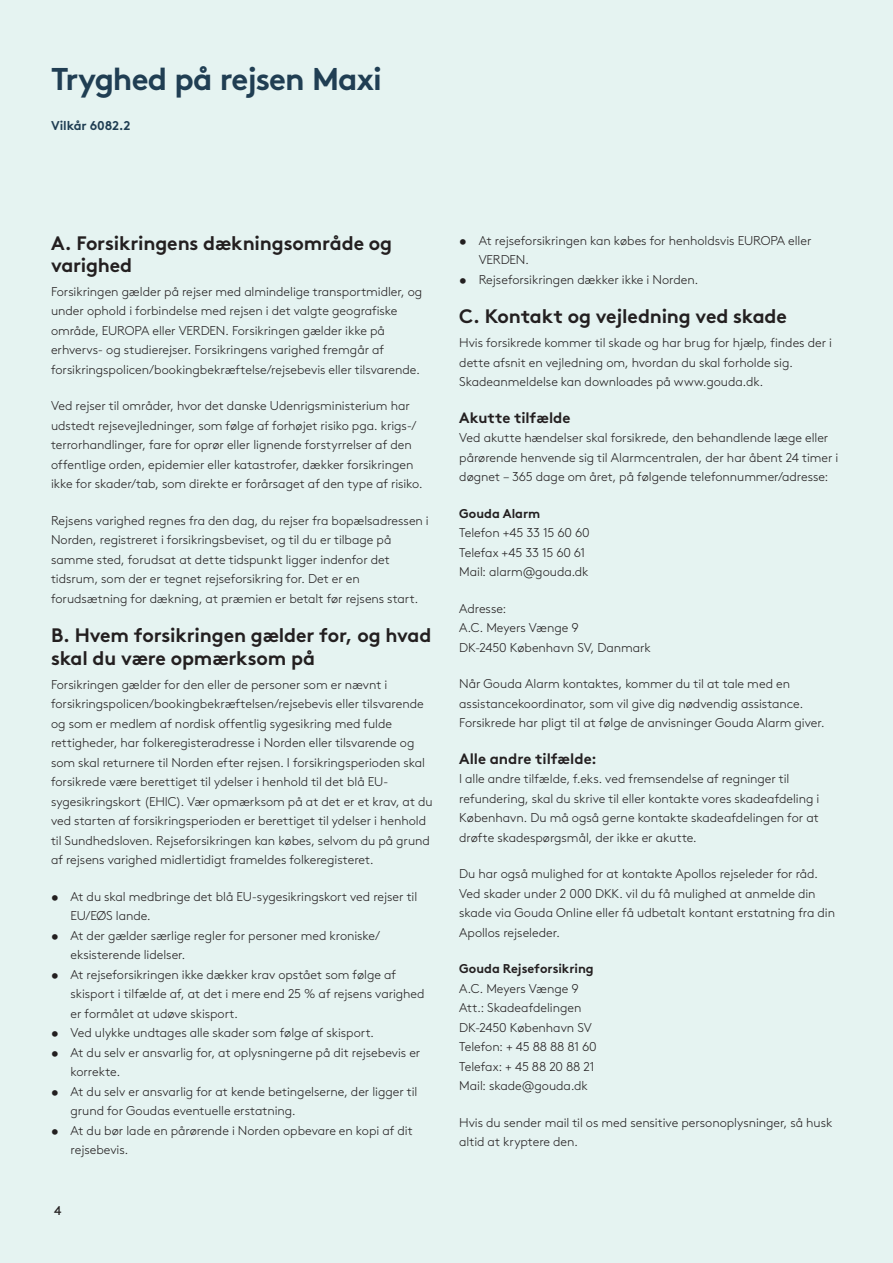
<style>
.page{position:relative;width:893px;height:1263px;background:#e5f3f1}
.page>*{position:absolute;margin:0;border:0;box-sizing:border-box;transform-origin:0 0}
.t1{font:700 31.5px "Gjen Brown OT";letter-spacing:-.03em;color:#203e53}
.t2{font:700 19.5px/22.5px "Gjen Brown OT";letter-spacing:-.01em;color:#231f20}
.t3{font:15px "Gjen Brown OT Bold Alt";letter-spacing:-.005em;color:#231f20}
.t4{font:300 12.75px/19.5px "Gjen Brown OT";color:#231f20}
.t5{font:700 12.75px "Gjen Brown OT";color:#231f20}
.t6{font:700 12.75px "Gjen Brown OT";letter-spacing:-.01em;color:#203e53}
.t7{font:12.75px "Gjen Brown OT";color:#231f20}
.s1{font-weight:700}
</style>
<div class="page">
<h1 class="t1" style="left:51px;top:54px;width:332px">Tryghed på rejsen Maxi</h1>
<p class="t6" style="left:51px;top:115px;width:81px">Vilkår 6082.2</p>
<h2 class="t2" style="left:51px;top:230px;width:343px">A. Forsikringens dækningsområde og varighed</h2>
<p class="t4" style="left:51px;top:281px;width:373px">Forsikringen gælder på rejser med almindelige transportmidler, og under ophold i forbindelse med rejsen i det valgte geografiske område, EUROPA eller VERDEN. Forsikringen gælder ikke på erhvervs- og studierejser. Forsikringens varighed fremgår af forsikringspolicen/bookingbekræftelse/rejsebevis eller tilsvarende.</p>
<p class="t4" style="left:51px;top:395px;width:373px">Ved rejser til områder, hvor det danske Udenrigsministerium har udstedt rejsevejledninger, som følge af forhøjet risiko pga. krigs-/ terrorhandlinger, fare for oprør eller lignende forstyrrelser af den offentlige orden, epidemier eller katastrofer, dækker forsikringen ikke for skader/tab, som direkte er forårsaget af den type af risiko.</p>
<p class="t4" style="left:51px;top:510px;width:379px">Rejsens varighed regnes fra den dag, du rejser fra bopælsadressen i Norden, registreret i forsikringsbeviset, og til du er tilbage på samme sted, forudsat at dette tidspunkt ligger indenfor det tidsrum, som der er tegnet rejseforsikring for. Det er en forudsætning for dækning, at præmien er betalt før rejsens start.</p>
<h2 class="t2" style="left:51px;top:622px;width:382px">B. Hvem forsikringen gælder for, og hvad skal du være opmærksom på</h2>
<p class="t4" style="left:51px;top:674px;width:383px">Forsikringen gælder for den eller de personer som er nævnt i forsikringspolicen/bookingbekræftelsen/rejsebevis eller tilsvarende og som er medlem af nordisk offentlig sygesikring med fulde rettigheder, har folkeregisteradresse i Norden eller tilsvarende og som skal returnere til Norden efter rejsen. I forsikringsperioden skal forsikrede være berettiget til ydelser i henhold til det blå EU&shy;sygesikringskort (EHIC). Vær opmærksom på at det er et krav, at du ved starten af forsikringsperioden er berettiget til ydelser i henhold til Sundhedsloven. Rejseforsikringen kan købes, selvom du på grund af rejsens varighed midlertidigt frameldes folkeregisteret.</p>
<p class="t4" style="left:71px;top:886px;width:348px;text-indent:-19px"><span class="s1">•</span> At du skal medbringe det blå EU-sygesikringskort ved rejser til<br>EU/EØS lande.</p>
<p class="t4" style="left:71px;top:925px;width:311px;text-indent:-19px"><span class="s1">•</span> At der gælder særlige regler for personer med kroniske/ eksisterende lidelser.</p>
<p class="t4" style="left:71px;top:964px;width:356px;text-indent:-19px"><span class="s1">•</span> At rejseforsikringen ikke dækker krav opstået som følge af skisport i tilfælde af, at det i mere end 25 % af rejsens varighed er formålet at udøve skisport.</p>
<p class="t4" style="left:51px;top:1022px;width:325px"><span class="s1">•</span> Ved ulykke undtages alle skader som følge af skisport.</p>
<p class="t4" style="left:71px;top:1042px;width:351px;text-indent:-19px"><span class="s1">•</span> At du selv er ansvarlig for, at oplysningerne på dit rejsebevis er korrekte.</p>
<p class="t4" style="left:71px;top:1080px;width:348px;text-indent:-19px"><span class="s1">•</span> At du selv er ansvarlig for at kende betingelserne, der ligger til grund for Goudas eventuelle erstatning.</p>
<p class="t4" style="left:71px;top:1119px;width:344px;text-indent:-19px"><span class="s1">•</span> At du bør lade en pårørende i Norden opbevare en kopi af dit rejsebevis.</p>
<p class="t7" style="left:54px;top:1201px;width:9px">4</p>
<p class="t4" style="left:479px;top:230px;width:334px;text-indent:-19px"><span class="s1">•</span> At rejseforsikringen kan købes for henholdsvis EUROPA eller<br>VERDEN.</p>
<p class="t4" style="left:459px;top:269px;width:241px"><span class="s1">•</span> Rejseforsikringen dækker ikke i Norden.</p>
<h2 class="t2" style="left:459px;top:303px;width:329px">C. Kontakt og vejledning ved skade</h2>
<p class="t4" style="left:459px;top:332px;width:374px">Hvis forsikrede kommer til skade og har brug for hjælp, findes der i dette afsnit en vejledning om, hvordan du skal forholde sig.<br>Skadeanmeldelse kan downloades på www.gouda.dk.</p>
<p class="t3" style="left:459px;top:405px;width:113px">Akutte tilfælde</p>
<p class="t4" style="left:459px;top:427px;width:381px">Ved akutte hændelser skal forsikrede, den behandlende læge eller pårørende henvende sig til Alarmcentralen, der har åbent 24 timer i døgnet – 365 dage om året, på følgende telefonnummer/adresse:</p>
<p class="t5" style="left:459px;top:503px;width:82px">Gouda Alarm</p>
<p class="t4" style="left:459px;top:522px;width:132px">Telefon +45 33 15 60 60<br>Telefax +45 33 15 60 61<br>Mail: alarm@gouda.dk</p>
<p class="t4" style="left:459px;top:598px;width:193px">Adresse:<br>A.C. Meyers Vænge 9<br>DK-2450 København SV, Danmark</p>
<p class="t4" style="left:459px;top:673px;width:367px">Når Gouda Alarm kontaktes, kommer du til at tale med en assistancekoordinator, som vil give dig nødvendig assistance.<br>Forsikrede har pligt til at følge de anvisninger Gouda Alarm giver.</p>
<p class="t3" style="left:459px;top:746px;width:139px">Alle andre tilfælde:</p>
<p class="t4" style="left:459px;top:768px;width:362px">I alle andre tilfælde, f.eks. ved fremsendelse af regninger til refundering, skal du skrive til eller kontakte vores skadeafdeling i København. Du må også gerne kontakte skadeafdelingen for at drøfte skadespørgsmål, der ikke er akutte.</p>
<p class="t4" style="left:459px;top:863px;width:377px">Du har også mulighed for at kontakte Apollos rejseleder for råd.<br>Ved skader under 2 000 DKK. vil du få mulighed at anmelde din skade via Gouda Online eller få udbetalt kontant erstatning fra din Apollos rejseleder.</p>
<p class="t5" style="left:459px;top:958px;width:136px">Gouda Rejseforsikring</p>
<p class="t4" style="left:459px;top:978px;width:139px">A.C. Meyers Vænge 9<br>Att.: Skadeafdelingen<br>DK-2450 København SV<br>Telefon: + 45 88 88 81 60<br>Telefax: + 45 88 20 88 21<br>Mail: skade@gouda.dk</p>
<p class="t4" style="left:459px;top:1112px;width:375px">Hvis du sender mail til os med sensitive personoplysninger, så husk altid at kryptere den.</p>
</div>
